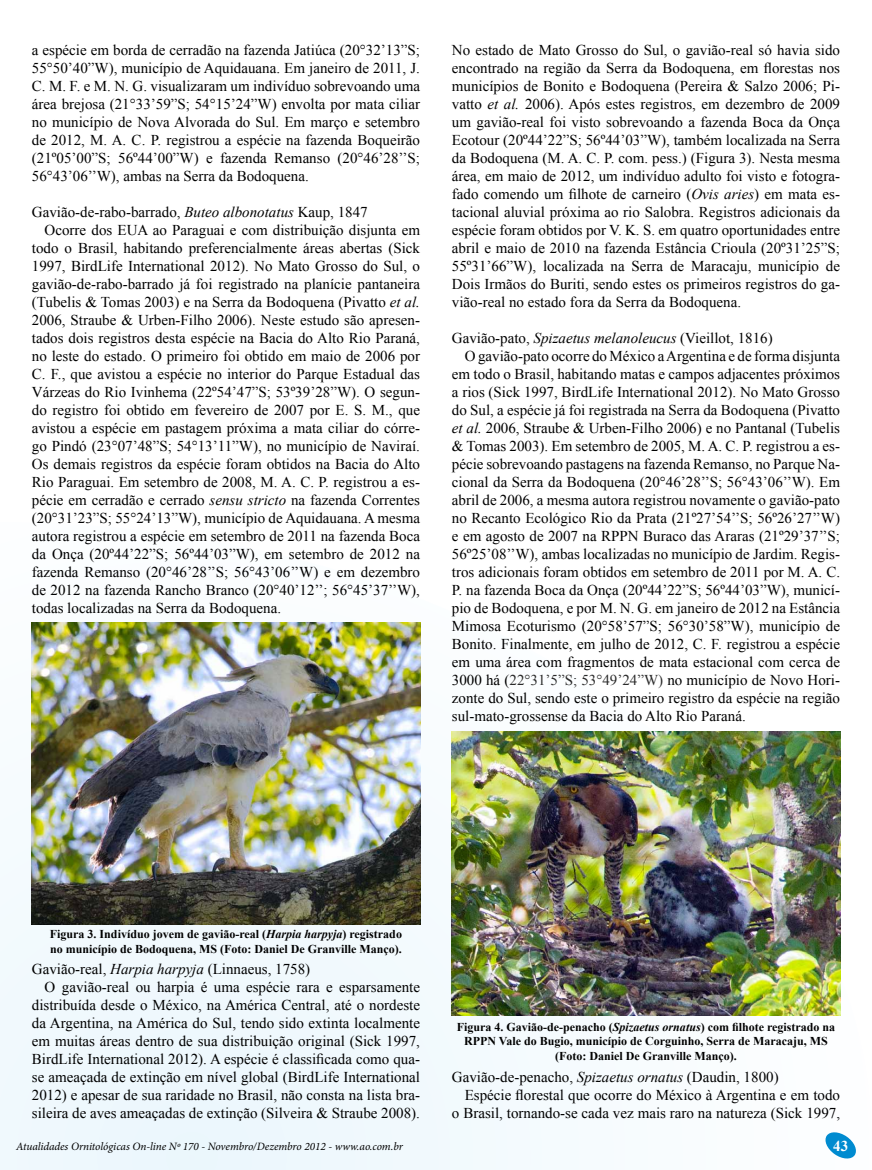
<style>
.page{position:relative;width:872px;height:1170px;background:#fff}
.page>*{position:absolute;margin:0;border:0;box-sizing:border-box;transform-origin:0 0}
.t1{font:15px/18px "Times New Roman";color:#000;text-align:justify}
.t2{font:700 15px "Times New Roman";color:#fff}
.t3{font:700 12px/14.4px "Times New Roman";color:#000}
.t4{font:italic 11.25px "Minion Pro";letter-spacing:-.005em;color:#000}
.s1{font-style:italic}
.s2{color:#2a2a2a}
</style>
<div class="page">
<svg style="left:0;top:622px;width:841px;height:547px"></svg>
<img style="left:32px;top:622px;width:388px;height:302px">
<img style="left:452px;top:731px;width:388px;height:284px">
<svg style="left:823px;top:1130px;width:33px;height:29px"></svg>
<p class="t1" style="left:32px;top:41px;width:390px">a espécie em borda de cerradão na fazenda Jatiúca (20°32’13”S; 55°50’40”W), município de Aquidauana. Em janeiro de 2011, J.<br>C. M. F. e M. N. G. visualizaram um indivíduo sobrevoando uma área brejosa (21°33’59”S; 54°15’24”W) envolta por mata ciliar no município de Nova Alvorada do Sul. Em março e setembro de 2012, M. A. C. P. registrou a espécie na fazenda Boqueirão (21º05’00”S; 56º44’00”W) e fazenda Remanso (20°46’28’’S; 56°43’06’’W), ambas na Serra da Bodoquena.</p>
<p class="t1" style="left:32px;top:203px;width:337px">Gavião-de-rabo-barrado, <span class="s1">Buteo albonotatus</span> Kaup, 1847</p>
<p class="t1" style="left:45px;top:221px;width:377px">Ocorre dos EUA ao Paraguai e com distribuição disjunta em</p>
<p class="t1" style="left:32px;top:239px;width:389px">todo o Brasil, habitando preferencialmente áreas abertas (Sick</p>
<p class="t1" style="left:32px;top:257px;width:389px">1997, BirdLife International 2012). No Mato Grosso do Sul, o</p>
<p class="t1" style="left:32px;top:275px;width:390px">gavião-de-rabo-barrado já foi registrado na planície pantaneira</p>
<p class="t1" style="left:32px;top:293px;width:389px">(Tubelis &amp; Tomas 2003) e na Serra da Bodoquena (Pivatto <span class="s1">et al.</span></p>
<p class="t1" style="left:32px;top:311px;width:389px">2006, Straube &amp; Urben-Filho 2006). Neste estudo são apresen-</p>
<p class="t1" style="left:32px;top:329px;width:390px">tados dois registros desta espécie na Bacia do Alto Rio Paraná,</p>
<p class="t1" style="left:32px;top:347px;width:390px">no leste do estado. O primeiro foi obtido em maio de 2006 por</p>
<p class="t1" style="left:32px;top:365px;width:389px">C. F., que avistou a espécie no interior do Parque Estadual das</p>
<p class="t1" style="left:32px;top:383px;width:390px">Várzeas do Rio Ivinhema (22º54’47”S; 53º39’28”W). O segun-</p>
<p class="t1" style="left:32px;top:401px;width:389px">do registro foi obtido em fevereiro de 2007 por E. S. M., que</p>
<p class="t1" style="left:32px;top:419px;width:390px">avistou a espécie em pastagem próxima a mata ciliar do córre-</p>
<p class="t1" style="left:32px;top:437px;width:390px">go Pindó (23°07’48”S; 54°13’11”W), no município de Naviraí.</p>
<p class="t1" style="left:32px;top:455px;width:389px">Os demais registros da espécie foram obtidos na Bacia do Alto</p>
<p class="t1" style="left:32px;top:473px;width:389px">Rio Paraguai. Em setembro de 2008, M. A. C. P. registrou a es-</p>
<p class="t1" style="left:32px;top:491px;width:389px">pécie em cerradão e cerrado <span class="s1">sensu stricto</span> na fazenda Correntes</p>
<p class="t1" style="left:32px;top:509px;width:389px">(20°31’23”S; 55°24’13”W), município de Aquidauana. A mesma</p>
<p class="t1" style="left:32px;top:527px;width:389px">autora registrou a espécie em setembro de 2011 na fazenda Boca</p>
<p class="t1" style="left:32px;top:545px;width:389px">da Onça (20º44’22”S; 56º44’03”W), em setembro de 2012 na</p>
<p class="t1" style="left:32px;top:563px;width:390px">fazenda Remanso (20°46’28’’S; 56°43’06’’W) e em dezembro</p>
<p class="t1" style="left:32px;top:581px;width:390px">de 2012 na fazenda Rancho Branco (20°40’12’’; 56°45’37’’W),</p>
<p class="t1" style="left:32px;top:599px;width:251px">todas localizadas na Serra da Bodoquena.</p>
<p class="t1" style="left:452px;top:41px;width:390px">No estado de Mato Grosso do Sul, o gavião-real só havia sido encontrado na região da Serra da Bodoquena, em florestas nos municípios de Bonito e Bodoquena (Pereira &amp; Salzo 2006; Pi&shy;vatto <span class="s1">et al.</span> 2006). Após estes registros, em dezembro de 2009 um gavião-real foi visto sobrevoando a fazenda Boca da Onça Ecotour (20º44’22”S; 56º44’03”W), também localizada na Serra da Bodoquena (M. A. C. P. com. pess.) (Figura 3). Nesta mesma área, em maio de 2012, um indivíduo adulto foi visto e fotogra&shy;fado comendo um filhote de carneiro (<span class="s1">Ovis aries</span>) em mata es&shy;tacional aluvial próxima ao rio Salobra. Registros adicionais da espécie foram obtidos por V. K. S. em quatro oportunidades entre abril e maio de 2010 na fazenda Estância Crioula (20º31’25”S; 55º31’66”W), localizada na Serra de Maracaju, município de Dois Irmãos do Buriti, sendo estes os primeiros registros do ga&shy;vião-real no estado fora da Serra da Bodoquena.</p>
<p class="t1" style="left:452px;top:329px;width:322px">Gavião-pato, <span class="s1">Spizaetus melanoleucus</span> (Vieillot, 1816)</p>
<p class="t1" style="left:465px;top:347px;width:377px">O gavião-pato ocorre do México a Argentina e de forma disjunta</p>
<p class="t1" style="left:452px;top:365px;width:389px">em todo o Brasil, habitando matas e campos adjacentes próximos</p>
<p class="t1" style="left:452px;top:383px;width:389px">a rios (Sick 1997, BirdLife International 2012). No Mato Grosso</p>
<p class="t1" style="left:452px;top:401px;width:389px">do Sul, a espécie já foi registrada na Serra da Bodoquena (Pivatto</p>
<p class="t1" style="left:452px;top:419px;width:389px"><span class="s1">et al.</span> 2006, Straube &amp; Urben-Filho 2006) e no Pantanal (Tubelis</p>
<p class="t1" style="left:452px;top:437px;width:389px">&amp; Tomas 2003). Em setembro de 2005, M. A. C. P. registrou a es-</p>
<p class="t1" style="left:452px;top:455px;width:389px">pécie sobrevoando pastagens na fazenda Remanso, no Parque Na-</p>
<p class="t1" style="left:452px;top:473px;width:389px">cional da Serra da Bodoquena (20°46’28’’S; 56°43’06’’W). Em</p>
<p class="t1" style="left:452px;top:491px;width:389px">abril de 2006, a mesma autora registrou novamente o gavião-pato</p>
<p class="t1" style="left:452px;top:509px;width:390px">no Recanto Ecológico Rio da Prata (21º27’54’’S; 56º26’27’’W)</p>
<p class="t1" style="left:452px;top:527px;width:390px">e em agosto de 2007 na RPPN Buraco das Araras (21º29’37’’S;</p>
<p class="t1" style="left:452px;top:545px;width:390px">56º25’08’’W), ambas localizadas no município de Jardim. Regis-</p>
<p class="t1" style="left:452px;top:563px;width:389px">tros adicionais foram obtidos em setembro de 2011 por M. A. C.</p>
<p class="t1" style="left:452px;top:581px;width:389px">P. na fazenda Boca da Onça (20º44’22”S; 56º44’03”W), municí-</p>
<p class="t1" style="left:452px;top:599px;width:389px">pio de Bodoquena, e por M. N. G. em janeiro de 2012 na Estância</p>
<p class="t1" style="left:452px;top:617px;width:389px">Mimosa Ecoturismo (20°58’57”S; 56°30’58”W), município de</p>
<p class="t1" style="left:452px;top:635px;width:390px">Bonito. Finalmente, em julho de 2012, C. F. registrou a espécie</p>
<p class="t1" style="left:452px;top:653px;width:389px">em uma área com fragmentos de mata estacional com cerca de</p>
<p class="t1" style="left:452px;top:671px;width:390px">3000 há (<span class="s2">22°31’5”S; 53°49’24”W)</span> no município de Novo Hori-</p>
<p class="t1" style="left:452px;top:689px;width:389px">zonte do Sul, sendo este o primeiro registro da espécie na região</p>
<p class="t1" style="left:452px;top:707px;width:295px">sul-mato-grossense da Bacia do Alto Rio Paraná.</p>
<p class="t3" style="left:50px;top:926px;width:353px">Figura 3. Indivíduo jovem de gavião-real (<span class="s1">Harpia harpyja</span>) registrado no município de Bodoquena, MS (Foto: Daniel De Granville Manço).</p>
<p class="t1" style="left:32px;top:959px;width:280px">Gavião-real, <span class="s1">Harpia harpyja</span> (Linnaeus, 1758)</p>
<p class="t1" style="left:45px;top:977px;width:377px">O gavião-real ou harpia é uma espécie rara e esparsamente</p>
<p class="t1" style="left:32px;top:995px;width:389px">distribuída desde o México, na América Central, até o nordeste</p>
<p class="t1" style="left:32px;top:1013px;width:390px">da Argentina, na América do Sul, tendo sido extinta localmente</p>
<p class="t1" style="left:32px;top:1031px;width:389px">em muitas áreas dentro de sua distribuição original (Sick 1997,</p>
<p class="t1" style="left:32px;top:1049px;width:389px">BirdLife International 2012). A espécie é classificada como qua-</p>
<p class="t1" style="left:32px;top:1067px;width:390px">se ameaçada de extinção em nível global (BirdLife International</p>
<p class="t1" style="left:32px;top:1085px;width:389px">2012) e apesar de sua raridade no Brasil, não consta na lista bra-</p>
<p class="t1" style="left:32px;top:1103px;width:389px">sileira de aves ameaçadas de extinção (Silveira &amp; Straube 2008).</p>
<p class="t3" style="left:457px;top:1019px;width:380px;text-align:center">Figura 4. Gavião-de-penacho (<span class="s1">Spizaetus ornatus</span>) com filhote registrado na<br>RPPN Vale do Bugio, município de Corguinho, Serra de Maracaju, MS (Foto: Daniel De Granville Manço).</p>
<p class="t1" style="left:452px;top:1067px;width:328px">Gavião-de-penacho, <span class="s1">Spizaetus ornatus</span> (Daudin, 1800)</p>
<p class="t1" style="left:465px;top:1085px;width:377px">Espécie florestal que ocorre do México à Argentina e em todo</p>
<p class="t1" style="left:452px;top:1103px;width:390px">o Brasil, tornando-se cada vez mais raro na natureza (Sick 1997,</p>
<p class="t4" style="left:16px;top:1138px;width:388px">Atualidades Ornitológicas On-line Nº 170 - Novembro/Dezembro 2012 - www.ao.com.br</p>
<p class="t2" style="left:833px;top:1134px;width:16px">43</p>
</div>
